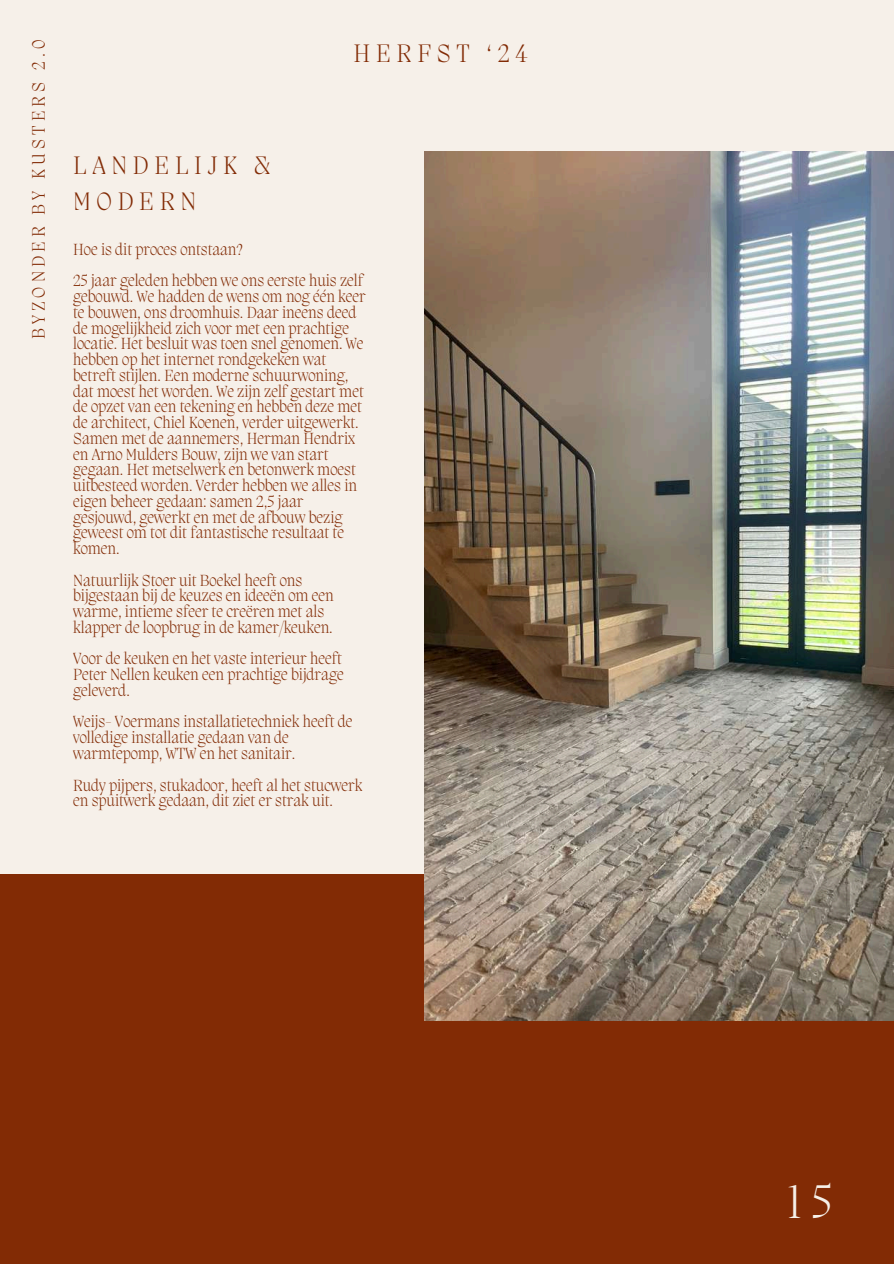
<style>
.page{position:relative;width:894px;height:1264px;background:#fff}
.page>*{position:absolute;margin:0;border:0;box-sizing:border-box;transform-origin:0 0}
.t1{font:200 48.45px "Migra";color:#f6f0e9}
.t2{font:200 25.95px/36px "Migra";letter-spacing:.22em;color:#822b05}
.t3{font:200 18.45px "Migra";letter-spacing:.22em;color:#822b05}
.t4{font:200 16.5px/15.8px "Migra";color:#822b05}
</style>
<div class="page">
<div style="left:0;top:0;width:893px;height:1263px;background:#f6f0e9"></div>
<div style="left:0;top:874px;width:893px;height:389px;background:#822b05"></div>
<img style="left:424px;top:151px;width:469px;height:869px">
<p class="t3" style="left:30px;top:339px;width:300px;rotate:-90deg">BYZONDER BY KUSTERS 2.0</p>
<h2 class="t2" style="left:353px;top:38px;width:175px">HERFST ‘24</h2>
<h2 class="t2" style="left:73px;top:149px;width:199px">LANDELIJK &amp;<br>MODERN</h2>
<p class="t4" style="left:73px;top:235px;width:291px;line-height:31.5px">Hoe is dit proces ontstaan?<br>25 jaar geleden hebben we ons eerste huis zelf</p>
<p class="t4" style="left:73px;top:290px;width:294px">gebouwd. We hadden de wens om nog één keer te bouwen, ons droomhuis. Daar ineens deed de mogelijkheid zich voor met een prachtige locatie. Het besluit was toen snel genomen. We hebben op het internet rondgekeken wat betreft stijlen. Een moderne schuurwoning, dat moest het worden. We zijn zelf gestart met de opzet van een tekening en hebben deze met de architect, Chiel Koenen, verder uitgewerkt.<br>Samen met de aannemers, Herman Hendrix en Arno Mulders Bouw, zijn we van start gegaan. Het metselwerk en betonwerk moest uitbesteed worden. Verder hebben we alles in eigen beheer gedaan: samen 2,5 jaar gesjouwd, gewerkt en met de afbouw bezig geweest om tot dit fantastische resultaat te komen.</p>
<p class="t4" style="left:73px;top:573px;width:262px">Natuurlijk Stoer uit Boekel heeft ons bijgestaan bij de keuzes en ideeën om een warme, intieme sfeer te creëren met als klapper de loopbrug in de kamer/keuken.</p>
<p class="t4" style="left:73px;top:652px;width:272px;text-align:justify">Voor de keuken en het vaste interieur heeft Peter Nellen keuken een prachtige bijdrage geleverd.</p>
<p class="t4" style="left:73px;top:715px;width:281px">Weijs- Voermans installatietechniek heeft de volledige installatie gedaan van de warmtepomp, WTW en het sanitair.</p>
<p class="t4" style="left:73px;top:778px;width:290px">Rudy pijpers, stukadoor, heeft al het stucwerk en spuitwerk gedaan, dit ziet er strak uit.</p>
<h1 class="t1" style="left:787px;top:1178px;width:46px">15</h1>
</div>
